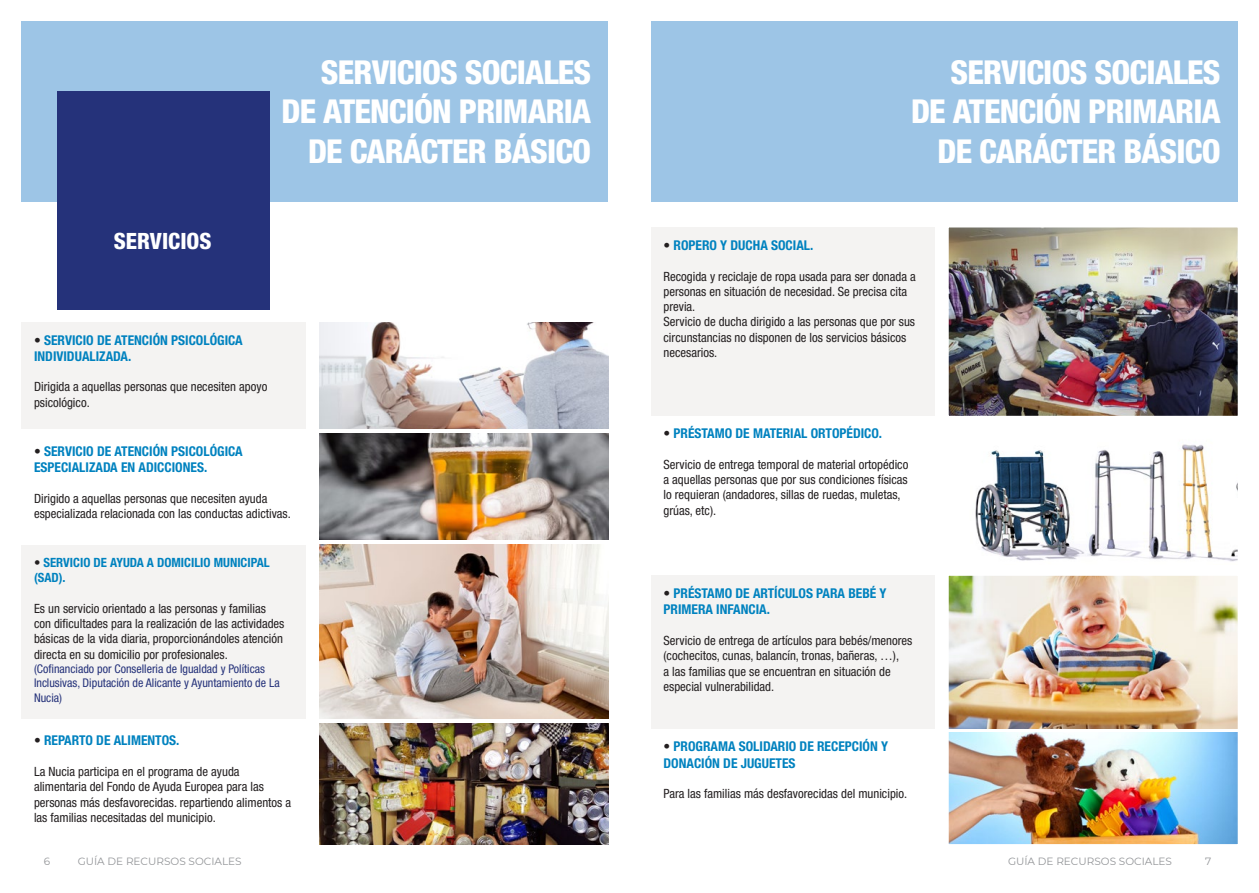
<style>
.page{position:relative;width:1259px;height:893px;background:#fff}
.page>*{position:absolute;margin:0;border:0;box-sizing:border-box;transform-origin:0 0}
.t1{font:800 37.5px "Montserrat";color:#fff}
.t2{font:800 condensed 33px/39.6px "Helvetica Neue LT Std";letter-spacing:-.025em;color:#fff;text-align:right}
.t3{font:800 condensed 22.5px "Helvetica Neue LT Std";color:#fff}
.t4{font:700 condensed 13.5px/16.2px "Helvetica Neue LT Std";color:#0082bf}
.t5{font:condensed 12.75px/15.3px "Helvetica Neue LT Std";color:#231f20}
.t6{font:700 condensed 12.75px/15.3px "Helvetica Neue LT Std";color:#0082bf}
.t7{font:condensed 12px/14.4px "Helvetica Neue LT Std";color:#25327a}
.t8{font:10.5px "Montserrat";color:#939598}
.s1{color:#231f20}
.s2{font-weight:400;color:#231f20}
</style>
<div class="page">
<div style="left:21px;top:545px;width:285px;height:174px;background:#f4f3f2"></div>
<div style="left:21px;top:322px;width:285px;height:107px;background:#f4f3f2"></div>
<div style="left:21px;top:21px;width:587px;height:181px;background:#9dc5e6"></div>
<div style="left:57px;top:91px;width:213px;height:219px;background:#25327a"></div>
<img style="left:319px;top:322px;width:289px;height:107px">
<img style="left:319px;top:723px;width:289px;height:121px">
<img style="left:319px;top:545px;width:289px;height:174px">
<div style="left:651px;top:227px;width:283px;height:189px;background:#f4f3f2"></div>
<div style="left:651px;top:576px;width:283px;height:153px;background:#f4f3f2"></div>
<div style="left:651px;top:21px;width:586px;height:181px;background:#9dc5e6"></div>
<img style="left:975px;top:444px;width:263px;height:118px">
<img style="left:948px;top:733px;width:290px;height:112px">
<img style="left:948px;top:227px;width:290px;height:189px">
<img style="left:948px;top:575px;width:290px;height:158px">
<img style="left:319px;top:433px;width:289px;height:107px">
<p class="t2" style="left:321px;top:52px;width:272px">SERVICIOS SOCIALES</p>
<p class="t2" style="left:282px;top:91px;width:311px">DE ATENCIÓN PRIMARIA<br>DE CARÁCTER BÁSICO</p>
<p class="t1" style="left:1006px;top:44px;width:216px">SERVICIOS</p>
<p class="t1" style="left:1022px;top:89px;width:200px">SOCIALES</p>
<p class="t1" style="left:981px;top:134px;width:241px">GENERALES</p>
<p class="t2" style="left:950px;top:52px;width:272px">SERVICIOS SOCIALES</p>
<p class="t2" style="left:911px;top:91px;width:311px">DE ATENCIÓN PRIMARIA<br>DE CARÁCTER BÁSICO</p>
<p class="t3" style="left:114px;top:227px;width:99px">SERVICIOS</p>
<p class="t4" style="left:663px;top:237px;width:151px"><span class="s1">•</span> ROPERO Y DUCHA SOCIAL.</p>
<p class="t5" style="left:663px;top:268px;width:254px">Recogida y reciclaje de ropa usada para ser donada a personas en situación de necesidad. Se precisa cita previa.</p>
<p class="t5" style="left:663px;top:314px;width:253px">Servicio de ducha dirigido a las personas que por sus circunstancias no disponen de los servicios básicos necesarios.</p>
<p class="t4" style="left:34px;top:331px;width:210px"><span class="s1">•</span> SERVICIO DE ATENCIÓN PSICOLÓGICA<br>INDIVIDUALIZADA.</p>
<p class="t5" style="left:34px;top:379px;width:235px">Dirigida a aquellas personas que necesiten apoyo psicológico.</p>
<p class="t4" style="left:34px;top:443px;width:210px"><span class="s1">•</span> SERVICIO DE ATENCIÓN PSICOLÓGICA<br>ESPECIALIZADA EN ADICCIONES.</p>
<p class="t5" style="left:34px;top:490px;width:258px">Dirigido a aquellas personas que necesiten ayuda especializada relacionada con las conductas adictivas.</p>
<p class="t6" style="left:34px;top:554px;width:237px"><span class="s2">•</span> SERVICIO DE AYUDA A DOMICILIO MUNICIPAL (SAD).</p>
<p class="t5" style="left:34px;top:600px;width:252px">Es un servicio orientado a las personas y familias con dificultades para la realización de las actividades básicas de la vida diaria, proporcionándoles atención directa en su domicilio por profesionales.</p>
<p class="t7" style="left:34px;top:661px;width:247px">(Cofinanciado por Conselleria de Igualdad y Políticas<br>Inclusivas, Diputación de Alicante y Ayuntamiento de La<br>Nucia)</p>
<p class="t4" style="left:34px;top:732px;width:147px"><span class="s1">•</span> REPARTO DE ALIMENTOS.</p>
<p class="t5" style="left:34px;top:764px;width:259px">La Nucia participa en el programa de ayuda alimentaria del Fondo de Ayuda Europea para las personas más desfavorecidas. repartiendo alimentos a las familias necesitadas del municipio.</p>
<p class="t4" style="left:663px;top:425px;width:220px"><span class="s1">•</span> PRÉSTAMO DE MATERIAL ORTOPÉDICO.</p>
<p class="t5" style="left:663px;top:457px;width:246px">Servicio de entrega temporal de material ortopédico a aquellas personas que por sus condiciones físicas lo requieran (andadores, sillas de ruedas, muletas, grúas, etc).</p>
<p class="t4" style="left:663px;top:585px;width:225px"><span class="s1">•</span> PRÉSTAMO DE ARTÍCULOS PARA BEBÉ Y<br>PRIMERA INFANCIA.</p>
<p class="t5" style="left:663px;top:633px;width:250px">Servicio de entrega de artículos para bebés/menores (cochecitos, cunas, balancín, tronas, bañeras, …),<br>a las familias que se encuentran en situación de especial vulnerabilidad.</p>
<p class="t4" style="left:663px;top:738px;width:226px"><span class="s1">•</span> PROGRAMA SOLIDARIO DE RECEPCIÓN Y<br>DONACIÓN DE JUGUETES</p>
<p class="t5" style="left:663px;top:786px;width:245px">Para las familias más desfavorecidas del municipio.</p>
<p class="t8" style="left:44px;top:854px;width:8px">6</p>
<p class="t8" style="left:78px;top:854px;width:165px">GUÍA DE RECURSOS SOCIALES</p>
<p class="t8" style="left:1008px;top:854px;width:165px">GUÍA DE RECURSOS SOCIALES</p>
<p class="t8" style="left:1205px;top:854px;width:8px">7</p>
</div>
